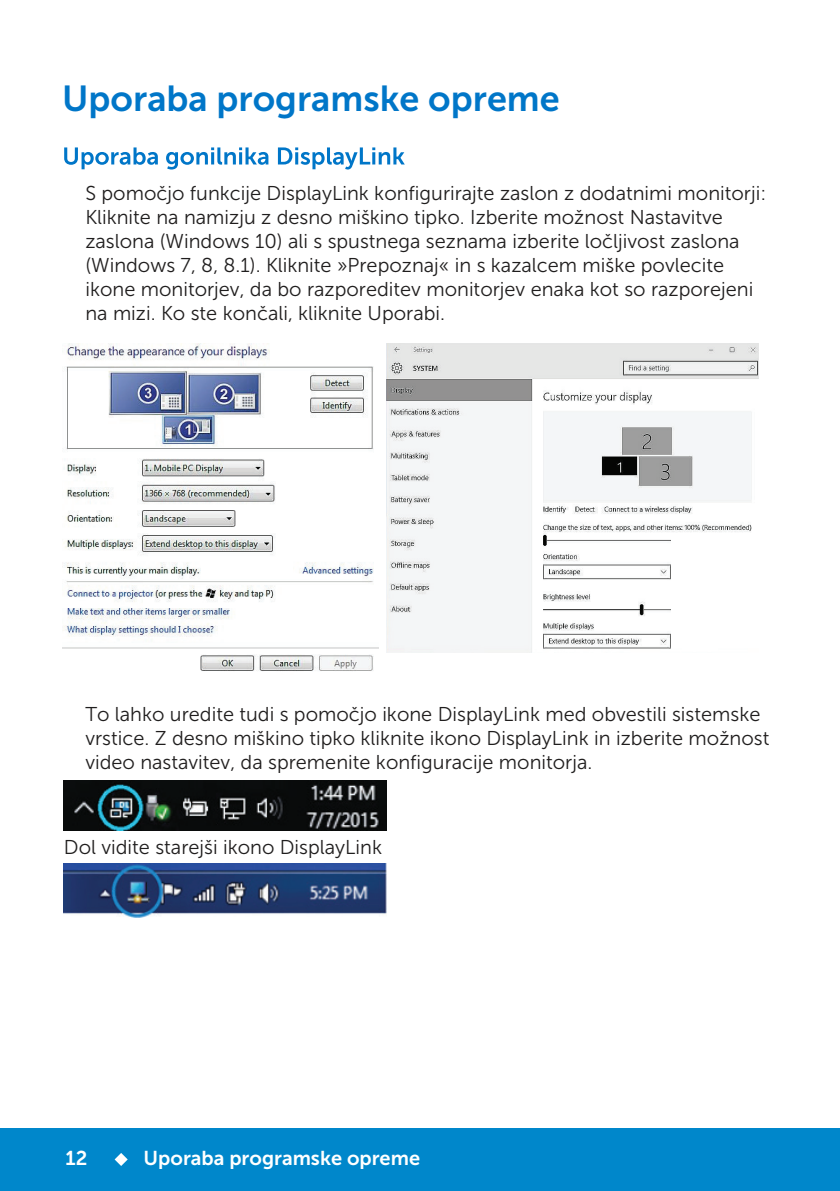
<style>
.page{position:relative;width:840px;height:1191px;background:#fff}
.page>*{position:absolute;margin:0;border:0;box-sizing:border-box;transform-origin:0 0}
.t1{font:36px "Museo Sans For Dell 700";color:#0076c8}
.t2{font:20px/24px "Museo Sans For Dell 300";color:#201e1e}
.t3{font:20px "Museo Sans For Dell 700";color:#fff}
</style>
<div class="page">
<svg style="left:64px;top:147px;width:340px;height:22px"></svg>
<div style="left:0;top:1128px;width:839px;height:63px;background:#0087cb"></div>
<svg style="left:114px;top:1153px;width:14px;height:13px"></svg>
<img style="left:63px;top:343px;width:315px;height:328px">
<img style="left:386px;top:343px;width:372px;height:310px">
<img style="left:64px;top:780px;width:322px;height:50px">
<img style="left:64px;top:863px;width:322px;height:54px">
<h1 class="t1" style="left:62px;top:79px;width:499px">Uporaba programske opreme</h1>
<p class="t2" style="left:85px;top:181px;width:682px">S pomočjo funkcije DisplayLink konfigurirajte zaslon z dodatnimi monitorji:<br>Kliknite na namizju z desno miškino tipko. Izberite možnost Nastavitve zaslona (Windows 10) ali s spustnega seznama izberite ločljivost zaslona (Windows 7, 8, 8.1). Kliknite »Prepoznaj« in s kazalcem miške povlecite ikone monitorjev, da bo razporeditev monitorjev enaka kot so razporejeni na mizi. Ko ste končali, kliknite Uporabi.</p>
<p class="t2" style="left:85px;top:702px;width:685px">To lahko uredite tudi s pomočjo ikone DisplayLink med obvestili sistemske vrstice. Z desno miškino tipko kliknite ikono DisplayLink in izberite možnost video nastavitev, da spremenite konfiguracije monitorja.</p>
<p class="t2" style="left:64px;top:835px;width:319px">Dol vidite starejši ikono DisplayLink</p>
<p class="t3" style="left:66px;top:1147px;width:23px">12</p>
<p class="t3" style="left:143px;top:1147px;width:278px">Uporaba programske opreme</p>
</div>
